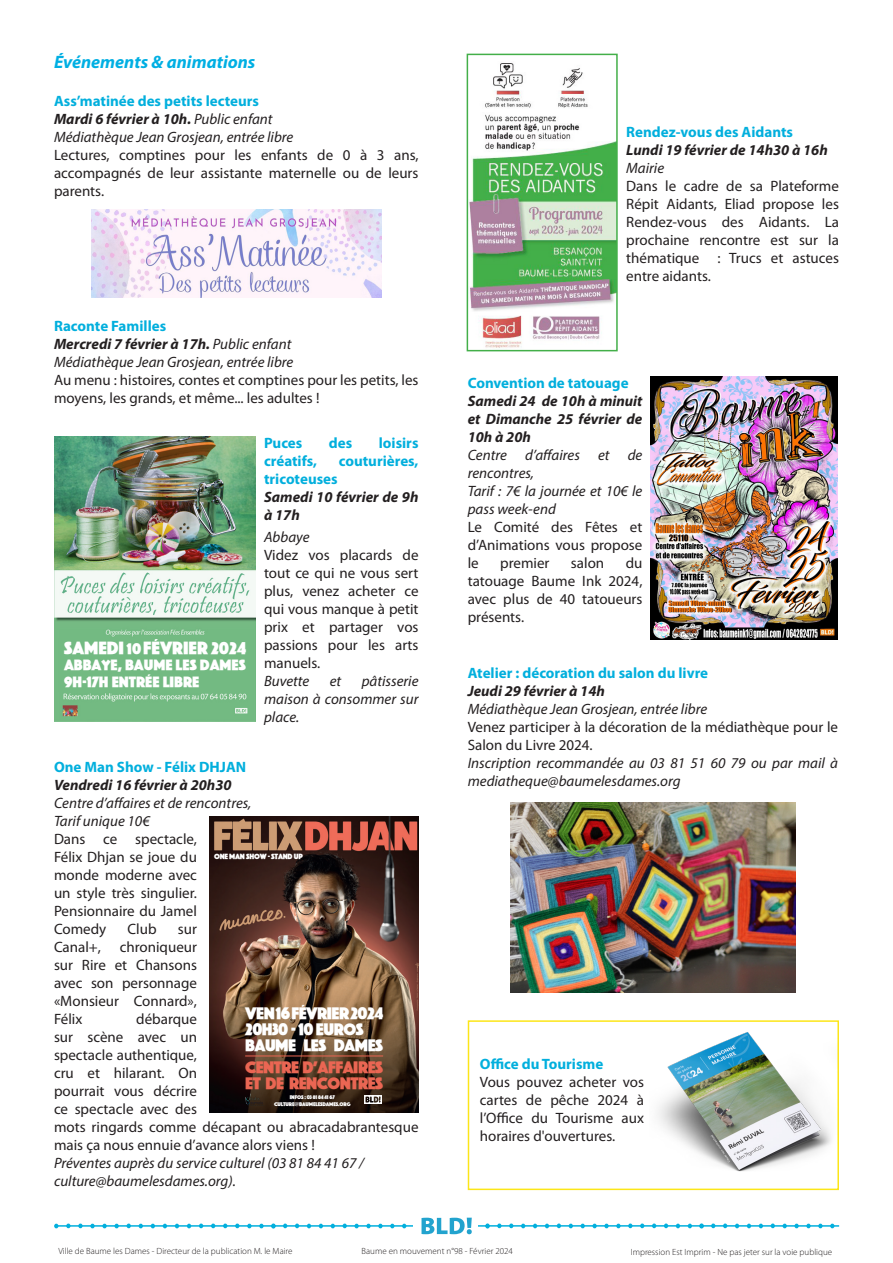
<style>
.page{position:relative;width:893px;height:1263px;background:#fff}
.page>*{position:absolute;margin:0;border:0;box-sizing:border-box;transform-origin:0 0}
.t1{font:18.45px "Phosphate RR Solid";color:#fff}
.t2{font:italic 700 18px "Myriad Pro";color:#00afe3}
.t3{font:17.7px "Phosphate RR Solid";color:#fff}
.t4{font:17.4px/15.9px "Phosphate RR Solid";letter-spacing:-.03em;color:#fff}
.t5{font:17.4px/15.9px "Phosphate RR Solid";letter-spacing:-.03em;color:#ea6653}
.t6{font:15.9px "Phosphate RR Solid";color:#fff}
.t7{font:15.6px/16.2px "Phosphate RR Solid";color:#fff}
.t8{font:15px/18px "Myriad Pro";color:#231f20;text-align:justify}
.t9{font:italic 15px/18px "Myriad Pro";color:#231f20}
.t10{font:700 15px "Myriad Pro";color:#02afdd}
.t11{font:italic 700 15px/18px "Myriad Pro";color:#231f20}
.t12{font:300 9px "Myriad Pro";color:#231f20}
.t13{font:7.8px "Phosphate RR Solid";letter-spacing:-.03em;color:#fff}
.t14{font:5.55px/6.8px "Phosphate RR Solid";letter-spacing:-.03em;color:#fff;text-align:center}
.s1{font-weight:400}
</style>
<div class="page">
<div style="left:468px;top:1020px;width:371px;height:170px;border:2px solid #fce618"></div>
<hr style="left:273px;top:1225px;width:215px;height:2px;background:#02afdd">
<svg style="left:343px;top:1223px;width:4px;height:5px"></svg>
<svg style="left:354px;top:1224px;width:5px;height:4px"></svg>
<svg style="left:366px;top:1224px;width:5px;height:4px"></svg>
<svg style="left:378px;top:1224px;width:5px;height:4px"></svg>
<svg style="left:422px;top:1217px;width:50px;height:1px"></svg>
<svg style="left:414px;top:1218px;width:64px;height:16px"></svg>
<hr style="left:56px;top:1225px;width:218px;height:2px;background:#02afdd">
<svg style="left:54px;top:1224px;width:4px;height:4px"></svg>
<svg style="left:66px;top:1223px;width:5px;height:5px"></svg>
<svg style="left:78px;top:1223px;width:5px;height:5px"></svg>
<svg style="left:90px;top:1224px;width:5px;height:4px"></svg>
<svg style="left:102px;top:1224px;width:5px;height:4px"></svg>
<svg style="left:114px;top:1224px;width:5px;height:4px"></svg>
<svg style="left:127px;top:1223px;width:4px;height:5px"></svg>
<svg style="left:223px;top:1223px;width:4px;height:5px"></svg>
<svg style="left:235px;top:1223px;width:4px;height:5px"></svg>
<svg style="left:247px;top:1224px;width:5px;height:4px"></svg>
<svg style="left:259px;top:1224px;width:5px;height:4px"></svg>
<hr style="left:487px;top:1225px;width:215px;height:1px;background:#02afdd">
<svg style="left:485px;top:1223px;width:5px;height:5px"></svg>
<svg style="left:497px;top:1223px;width:4px;height:5px"></svg>
<svg style="left:509px;top:1223px;width:4px;height:5px"></svg>
<svg style="left:521px;top:1223px;width:4px;height:5px"></svg>
<svg style="left:533px;top:1223px;width:4px;height:5px"></svg>
<svg style="left:545px;top:1223px;width:4px;height:5px"></svg>
<svg style="left:557px;top:1223px;width:4px;height:5px"></svg>
<svg style="left:569px;top:1223px;width:4px;height:5px"></svg>
<svg style="left:581px;top:1223px;width:4px;height:5px"></svg>
<svg style="left:592px;top:1223px;width:5px;height:5px"></svg>
<svg style="left:604px;top:1223px;width:5px;height:5px"></svg>
<svg style="left:616px;top:1223px;width:5px;height:5px"></svg>
<svg style="left:628px;top:1223px;width:4px;height:5px"></svg>
<svg style="left:640px;top:1223px;width:4px;height:5px"></svg>
<svg style="left:652px;top:1223px;width:4px;height:5px"></svg>
<svg style="left:664px;top:1223px;width:4px;height:5px"></svg>
<svg style="left:676px;top:1223px;width:4px;height:5px"></svg>
<svg style="left:688px;top:1223px;width:4px;height:5px"></svg>
<hr style="left:701px;top:1225px;width:138px;height:2px;background:#02afdd">
<svg style="left:699px;top:1223px;width:5px;height:5px"></svg>
<svg style="left:711px;top:1223px;width:4px;height:5px"></svg>
<svg style="left:723px;top:1223px;width:4px;height:5px"></svg>
<svg style="left:771px;top:1223px;width:4px;height:5px"></svg>
<svg style="left:783px;top:1223px;width:4px;height:5px"></svg>
<svg style="left:794px;top:1223px;width:5px;height:5px"></svg>
<svg style="left:806px;top:1223px;width:5px;height:5px"></svg>
<svg style="left:818px;top:1223px;width:4px;height:5px"></svg>
<svg style="left:830px;top:1223px;width:4px;height:5px"></svg>
<img style="left:651px;top:376px;width:186px;height:264px">
<img style="left:54px;top:437px;width:202px;height:284px">
<div style="left:58px;top:638px;width:191px;height:53px;background:#73ba82"></div>
<img style="left:210px;top:817px;width:208px;height:295px">
<hr style="left:245px;top:1055px;width:138px;height:1px;background:#ea6653">
<img style="left:364px;top:1095px;width:17px;height:8px">
<img style="left:245px;top:1093px;width:18px;height:12px">
<img style="left:470px;top:63px;width:145px;height:285px">
<div style="left:467px;top:54px;width:151px;height:297px;border:2px solid #43af49"></div>
<img style="left:649px;top:1020px;width:188px;height:171px">
<img style="left:510px;top:803px;width:286px;height:190px">
<img style="left:91px;top:210px;width:290px;height:87px">
<p class="t2" style="left:54px;top:50px;width:203px">Événements &amp; animations</p>
<p class="t10" style="left:54px;top:92px;width:207px">Ass’matinée des petits lecteurs</p>
<p class="t11" style="left:54px;top:109px;width:220px">Mardi 6 février à 10h. <span class="s1">Public enfant</span></p>
<p class="t9" style="left:54px;top:127px;width:241px">Médiathèque Jean Grosjean, entrée libre</p>
<p class="t8" style="left:54px;top:145px;width:366px">Lectures, comptines pour les enfants de 0 à 3 ans, accompagnés de leur assistante maternelle ou de leurs parents.</p>
<p class="t10" style="left:54px;top:317px;width:114px">Raconte Familles</p>
<p class="t11" style="left:54px;top:334px;width:239px">Mercredi 7 février à 17h. <span class="s1">Public enfant</span></p>
<p class="t9" style="left:54px;top:353px;width:241px">Médiathèque Jean Grosjean, entrée libre</p>
<p class="t8" style="left:54px;top:371px;width:366px">Au menu : histoires, contes et comptines pour les petits, les moyens, les grands, et même... les adultes !</p>
<p class="t1" style="left:64px;top:639px;width:183px">SAMEDI 11 FÉVRIER 2023</p>
<p class="t7" style="left:64px;top:657px;width:183px">ABBAYE, BAUME LES DAMES<br>9H-17H ENTRÉE LIBRE</p>
<p class="t6" style="left:127px;top:640px;width:16px">10</p>
<p class="t3" style="left:211px;top:639px;width:36px">2024</p>
<p class="t10" style="left:264px;top:435px;width:40px">Puces</p>
<p class="t10" style="left:329px;top:435px;width:25px">des</p>
<p class="t10" style="left:379px;top:435px;width:41px">loisirs</p>
<p class="t10" style="left:264px;top:453px;width:54px">créatifs,</p>
<p class="t10" style="left:339px;top:453px;width:81px">couturières,</p>
<p class="t10" style="left:264px;top:471px;width:75px">tricoteuses</p>
<p class="t11" style="left:264px;top:488px;width:156px">Samedi 10 février de 9h à 17h</p>
<p class="t9" style="left:264px;top:527px;width:47px">Abbaye</p>
<p class="t8" style="left:264px;top:545px;width:156px">Videz vos placards de tout ce qui ne vous sert plus, venez acheter ce qui vous manque à petit prix et partager vos passions pour les arts manuels.</p>
<p class="t9" style="left:264px;top:671px;width:47px">Buvette</p>
<p class="t9" style="left:330px;top:671px;width:13px">et</p>
<p class="t9" style="left:264px;top:671px;width:156px;text-align:justify;text-indent:98px">pâtisserie maison à consommer sur place.</p>
<p class="t10" style="left:54px;top:758px;width:194px">One Man Show - Félix DHJAN</p>
<p class="t11" style="left:54px;top:775px;width:179px">Vendredi 16 février à 20h30</p>
<p class="t9" style="left:54px;top:793px;width:199px">Centre d’affaires et de rencontres,</p>
<p class="t9" style="left:54px;top:811px;width:97px">Tarif unique 10€</p>
<p class="t8" style="left:54px;top:829px;width:145px">Dans ce spectacle, Félix Dhjan se joue du monde moderne avec un style très singulier.<br>Pensionnaire du Jamel Comedy</p>
<p class="t13" style="left:214px;top:852px;width:90px">ONE MAN SHOW - STAND UP</p>
<p class="t8" style="left:128px;top:919px;width:31px">Club</p>
<p class="t8" style="left:178px;top:919px;width:21px">sur</p>
<p class="t8" style="left:54px;top:937px;width:145px;text-indent:66px">chroniqueur sur Rire et Chansons avec son personnage «Monsieur Connard», Félix</p>
<p class="t8" style="left:54px;top:937px;width:48px">Canal+,</p>
<p class="t4" style="left:245px;top:1005px;width:139px">VEN 16 FÉVRIER 2024<br>20H30 - 10 EUROS<br>BAUME LES DAMES</p>
<p class="t8" style="left:54px;top:1009px;width:366px;text-align:left;text-indent:82px">débarque<br>sur scène avec un<br>spectacle authentique,<br>cru et hilarant. On<br>pourrait vous décrire<br>ce spectacle avec des<br>mots ringards comme décapant ou abracadabrantesque mais ça nous ennuie d’avance alors viens !</p>
<p class="t9" style="left:54px;top:1153px;width:312px">Préventes auprès du service culturel (03 81 84 41 67 /</p>
<p class="t9" style="left:54px;top:1171px;width:183px">culture@baumelesdames.org).</p>
<p class="t5" style="left:245px;top:1059px;width:139px">CENTRE D’AFFAIRES<br>ET DE RENCONTRES</p>
<p class="t14" style="left:274px;top:1094px;width:78px">INFOS : 03 81 84 41 67<br>CULTURE@BAUMELESDAMES.ORG</p>
<p class="t10" style="left:626px;top:124px;width:168px">Rendez-vous des Aidants</p>
<p class="t11" style="left:626px;top:141px;width:203px">Lundi 19 février de 14h30 à 16h</p>
<p class="t9" style="left:626px;top:159px;width:39px">Mairie</p>
<p class="t8" style="left:626px;top:177px;width:214px">Dans le cadre de sa Plateforme Répit Aidants, Eliad propose les Rendez-vous des Aidants. La prochaine rencontre est sur la thématique : Trucs et astuces entre aidants.</p>
<p class="t10" style="left:468px;top:374px;width:162px">Convention de tatouage</p>
<p class="t11" style="left:468px;top:391px;width:176px;text-align:justify">Samedi 24 de 10h à minuit et Dimanche 25 février de 10h à 20h</p>
<p class="t9" style="left:468px;top:445px;width:176px">Centre d’affaires et de rencontres,</p>
<p class="t9" style="left:468px;top:481px;width:176px">Tarif : 7€ la journée et 10€ le pass week-end</p>
<p class="t8" style="left:468px;top:517px;width:176px">Le Comité des Fêtes et d’Animations vous propose le</p>
<p class="t8" style="left:468px;top:553px;width:176px;text-indent:158px">du tatouage Baume Ink 2024, avec plus de 40 tatoueurs présents.</p>
<p class="t8" style="left:500px;top:553px;width:51px">premier</p>
<p class="t8" style="left:571px;top:553px;width:35px">salon</p>
<p class="t10" style="left:468px;top:665px;width:242px">Atelier : décoration du salon du livre</p>
<p class="t11" style="left:468px;top:682px;width:139px">Jeudi 29 février à 14h</p>
<p class="t9" style="left:468px;top:700px;width:241px">Médiathèque Jean Grosjean, entrée libre</p>
<p class="t8" style="left:468px;top:718px;width:372px">Venez participer à la décoration de la médiathèque pour le<br>Salon du Livre 2024.</p>
<p class="t9" style="left:468px;top:754px;width:372px">Inscription recommandée au 03 81 51 60 79 ou par mail à mediatheque@baumelesdames.org</p>
<p class="t10" style="left:480px;top:1055px;width:125px">Office du Tourisme</p>
<p class="t8" style="left:480px;top:1072px;width:166px">Vous pouvez acheter vos cartes de pêche 2024 à l’Office du Tourisme aux horaires d'ouvertures.</p>
<p class="t12" style="left:58px;top:1246px;width:236px">Ville de Baume les Dames - Directeur de la publication M. le Maire</p>
<p class="t12" style="left:362px;top:1246px;width:153px">Baume en mouvement n°98 - Février 2024</p>
<p class="t12" style="left:631px;top:1246px;width:203px">Impression Est Imprim - Ne pas jeter sur la voie publique</p>
</div>
